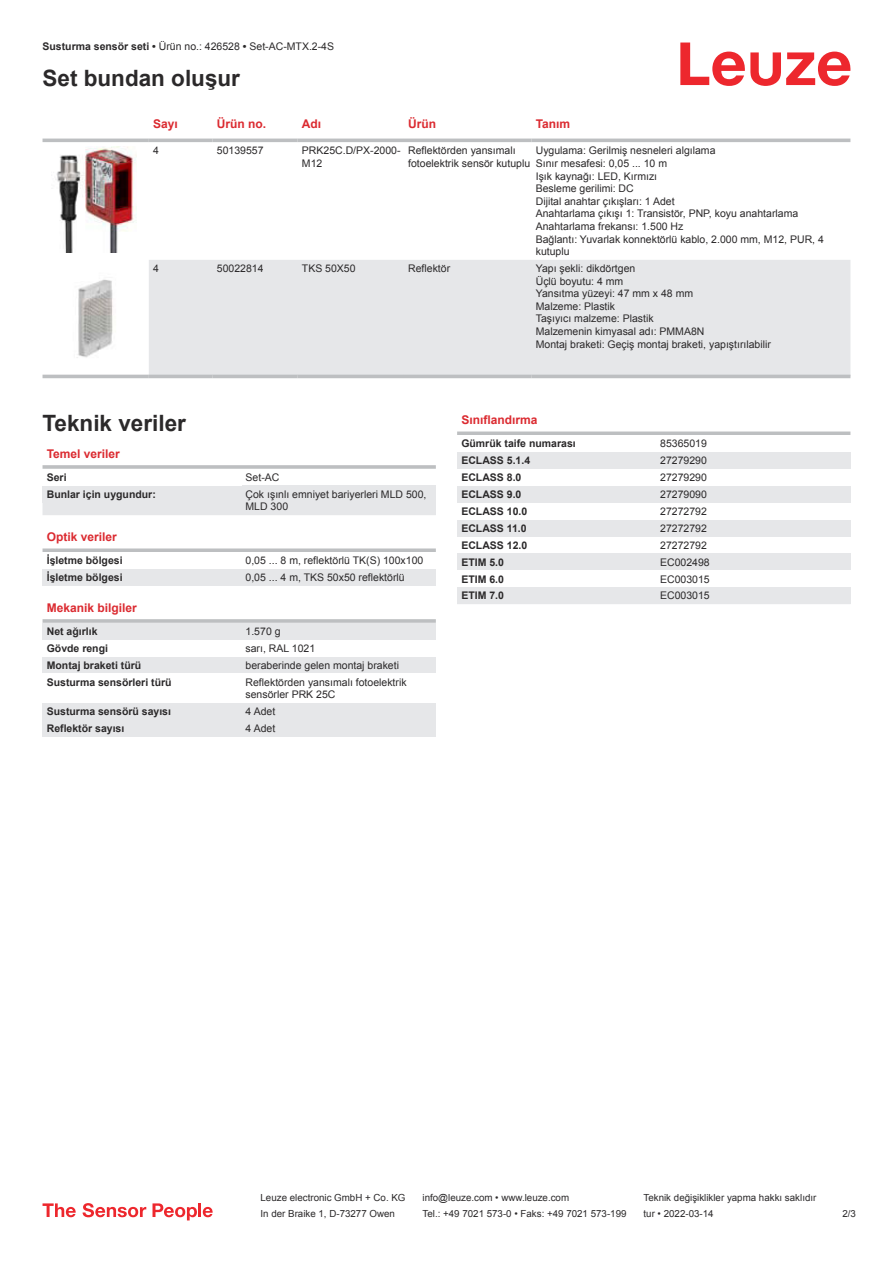
<style>
.page{position:relative;width:893px;height:1263px;background:#fff}
.page>*{position:absolute;margin:0;border:0;box-sizing:border-box;transform-origin:0 0}
.t1{font:700 22.5px "Arial";color:#2b292a}
.t2{font:700 12px "Arial";color:#db2a30}
.t3{font:10.5px/12.6px "Arial";color:#2b292a}
.t4{font:700 10.5px "Arial";color:#2b292a}
.t5{font:9.75px "Arial";color:#2b292a}
.s1{font-weight:700}
</style>
<div class="page">
<svg style="left:680px;top:43px;width:170px;height:43px"></svg>
<svg style="left:43px;top:138px;width:807px;height:237px"></svg>
<div style="left:149px;top:260px;width:701px;height:115px;background:#e6e7e9"></div>
<hr style="left:43px;top:139px;width:106px;height:3px;background:#bdbfc1">
<hr style="left:149px;top:139px;width:64px;height:3px;background:#bdbfc1">
<hr style="left:213px;top:139px;width:85px;height:3px;background:#bdbfc1">
<hr style="left:298px;top:139px;width:106px;height:3px;background:#bdbfc1">
<hr style="left:404px;top:139px;width:128px;height:3px;background:#bdbfc1">
<hr style="left:532px;top:139px;width:318px;height:3px;background:#bdbfc1">
<hr style="left:43px;top:375px;width:106px;height:3px;background:#bdbfc1">
<hr style="left:149px;top:375px;width:64px;height:3px;background:#bdbfc1">
<hr style="left:213px;top:375px;width:85px;height:3px;background:#bdbfc1">
<hr style="left:298px;top:375px;width:106px;height:3px;background:#bdbfc1">
<hr style="left:404px;top:375px;width:128px;height:3px;background:#bdbfc1">
<hr style="left:532px;top:375px;width:318px;height:3px;background:#bdbfc1">
<img style="left:52px;top:146px;width:88px;height:107px">
<img style="left:65px;top:264px;width:61px;height:106px">
<div style="left:43px;top:503px;width:199px;height:12px;background:#e6e7e9"></div>
<hr style="left:43px;top:465px;width:393px;height:4px;background:#c7c8ca">
<div style="left:43px;top:486px;width:199px;height:17px;background:#e6e7e9"></div>
<div style="left:242px;top:486px;width:194px;height:29px;background:#e6e7e9"></div>
<svg style="left:43px;top:548px;width:393px;height:4px;background:#c5c6c8"></svg>
<div style="left:43px;top:569px;width:199px;height:17px;background:#e6e7e9"></div>
<div style="left:242px;top:569px;width:194px;height:17px;background:#e6e7e9"></div>
<hr style="left:43px;top:619px;width:393px;height:4px;background:#c7c9ca">
<div style="left:43px;top:623px;width:199px;height:17px;background:#e6e7e9"></div>
<div style="left:242px;top:623px;width:194px;height:17px;background:#e6e7e9"></div>
<div style="left:43px;top:657px;width:199px;height:16px;background:#e6e7e9"></div>
<div style="left:242px;top:657px;width:194px;height:16px;background:#e6e7e9"></div>
<div style="left:43px;top:703px;width:199px;height:17px;background:#e6e7e9"></div>
<div style="left:242px;top:703px;width:194px;height:17px;background:#e6e7e9"></div>
<div style="left:43px;top:720px;width:199px;height:17px;background:#e6e7e9"></div>
<div style="left:242px;top:720px;width:194px;height:17px;background:#e6e7e9"></div>
<svg style="left:457px;top:431px;width:393px;height:4px;background:#c5c7c9"></svg>
<div style="left:457px;top:452px;width:200px;height:17px;background:#e6e7e9"></div>
<div style="left:657px;top:452px;width:193px;height:17px;background:#e6e7e9"></div>
<div style="left:457px;top:486px;width:200px;height:17px;background:#e6e7e9"></div>
<div style="left:657px;top:486px;width:193px;height:17px;background:#e6e7e9"></div>
<div style="left:457px;top:520px;width:200px;height:16px;background:#e6e7e9"></div>
<div style="left:657px;top:520px;width:193px;height:16px;background:#e6e7e9"></div>
<div style="left:457px;top:553px;width:200px;height:17px;background:#e6e7e9"></div>
<div style="left:657px;top:553px;width:193px;height:17px;background:#e6e7e9"></div>
<div style="left:457px;top:587px;width:200px;height:17px;background:#e6e7e9"></div>
<div style="left:657px;top:587px;width:193px;height:17px;background:#e6e7e9"></div>
<svg style="left:43px;top:1203px;width:33px;height:14px"></svg>
<svg style="left:83px;top:1203px;width:63px;height:14px"></svg>
<svg style="left:153px;top:1203px;width:44px;height:17px"></svg>
<hr style="left:198px;top:1203px;width:3px;height:14px;background:#ed272d">
<svg style="left:203px;top:1207px;width:10px;height:10px"></svg>
<p class="t3" style="left:43px;top:40px;width:293px"><span class="s1">Susturma sensör seti •</span> Ürün no.: 426528 <span class="s1">•</span> Set-AC-MTX.2-4S</p>
<h1 class="t1" style="left:43px;top:63px;width:199px">Set bundan oluşur</h1>
<p class="t2" style="left:153px;top:115px;width:26px">Sayı</p>
<p class="t2" style="left:217px;top:119px;width:51px">Ürün no.</p>
<p class="t2" style="left:302px;top:115px;width:21px">Adı</p>
<p class="t2" style="left:408px;top:119px;width:29px">Ürün</p>
<p class="t2" style="left:536px;top:115px;width:36px">Tanım</p>
<p class="t3" style="left:153px;top:144px;width:7px">4</p>
<p class="t3" style="left:217px;top:144px;width:48px">50139557</p>
<p class="t3" style="left:302px;top:144px;width:100px">PRK25C.D/PX-2000-<br>M12</p>
<p class="t3" style="left:408px;top:144px;width:123px">Reflektörden yansımalı fotoelektrik sensör kutuplu</p>
<p class="t3" style="left:536px;top:144px;width:290px">Uygulama: Gerilmiş nesneleri algılama<br>Sınır mesafesi: 0,05 ... 10 m<br>Işık kaynağı: LED, Kırmızı<br>Besleme gerilimi: DC<br>Dijital anahtar çıkışları: 1 Adet<br>Anahtarlama çıkışı 1: Transistör, PNP, koyu anahtarlama Anahtarlama frekansı: 1.500 Hz<br>Bağlantı: Yuvarlak konnektörlü kablo, 2.000 mm, M12, PUR, 4 kutuplu</p>
<p class="t3" style="left:153px;top:262px;width:7px">4</p>
<p class="t3" style="left:217px;top:262px;width:48px">50022814</p>
<p class="t3" style="left:302px;top:262px;width:55px">TKS 50X50</p>
<p class="t3" style="left:408px;top:262px;width:44px">Reflektör</p>
<p class="t3" style="left:536px;top:262px;width:237px">Yapı şekli: dikdörtgen<br>Üçlü boyutu: 4 mm<br>Yansıtma yüzeyi: 47 mm x 48 mm<br>Malzeme: Plastik<br>Taşıyıcı malzeme: Plastik<br>Malzemenin kimyasal adı: PMMA8N<br>Montaj braketi: Geçiş montaj braketi, yapıştırılabilir</p>
<h1 class="t1" style="left:43px;top:415px;width:145px">Teknik veriler</h1>
<p class="t2" style="left:47px;top:449px;width:75px">Temel veriler</p>
<p class="t4" style="left:47px;top:473px;width:21px">Seri</p>
<p class="t3" style="left:246px;top:471px;width:35px">Set-AC</p>
<p class="t4" style="left:47px;top:487px;width:111px">Bunlar için uygundur:</p>
<p class="t3" style="left:246px;top:488px;width:182px">Çok ışınlı emniyet bariyerleri MLD 500,<br>MLD 300</p>
<p class="t2" style="left:47px;top:532px;width:72px">Optik veriler</p>
<p class="t4" style="left:47px;top:553px;width:77px">İşletme bölgesi</p>
<p class="t3" style="left:246px;top:554px;width:179px">0,05 ... 8 m, reflektörlü TK(S) 100x100</p>
<p class="t4" style="left:47px;top:570px;width:77px">İşletme bölgesi</p>
<p class="t3" style="left:246px;top:571px;width:161px">0,05 ... 4 m, TKS 50x50 reflektörlü</p>
<p class="t2" style="left:47px;top:599px;width:92px">Mekanik bilgiler</p>
<p class="t4" style="left:47px;top:624px;width:52px">Net ağırlık</p>
<p class="t3" style="left:246px;top:625px;width:37px">1.570 g</p>
<p class="t4" style="left:47px;top:641px;width:63px">Gövde rengi</p>
<p class="t3" style="left:246px;top:642px;width:71px">sarı, RAL 1021</p>
<p class="t4" style="left:47px;top:661px;width:96px">Montaj braketi türü</p>
<p class="t3" style="left:246px;top:659px;width:155px">beraberinde gelen montaj braketi</p>
<p class="t4" style="left:47px;top:678px;width:126px">Susturma sensörleri türü</p>
<p class="t3" style="left:246px;top:676px;width:163px">Reflektörden yansımalı fotoelektrik sensörler PRK 25C</p>
<p class="t4" style="left:47px;top:704px;width:126px">Susturma sensörü sayısı</p>
<p class="t3" style="left:246px;top:705px;width:31px">4 Adet</p>
<p class="t4" style="left:47px;top:721px;width:79px">Reflektör sayısı</p>
<p class="t3" style="left:246px;top:722px;width:31px">4 Adet</p>
<p class="t2" style="left:461px;top:411px;width:78px">Sınıflandırma</p>
<p class="t4" style="left:461px;top:436px;width:116px">Gümrük taife numarası</p>
<p class="t3" style="left:660px;top:437px;width:48px">85365019</p>
<p class="t4" style="left:461px;top:457px;width:70px">ECLASS 5.1.4</p>
<p class="t3" style="left:660px;top:454px;width:48px">27279290</p>
<p class="t4" style="left:461px;top:473px;width:62px">ECLASS 8.0</p>
<p class="t3" style="left:660px;top:471px;width:48px">27279290</p>
<p class="t4" style="left:461px;top:490px;width:62px">ECLASS 9.0</p>
<p class="t3" style="left:660px;top:488px;width:48px">27279090</p>
<p class="t4" style="left:461px;top:507px;width:67px">ECLASS 10.0</p>
<p class="t3" style="left:660px;top:505px;width:48px">27272792</p>
<p class="t4" style="left:461px;top:524px;width:67px">ECLASS 11.0</p>
<p class="t3" style="left:660px;top:522px;width:48px">27272792</p>
<p class="t4" style="left:461px;top:541px;width:67px">ECLASS 12.0</p>
<p class="t3" style="left:660px;top:539px;width:48px">27272792</p>
<p class="t4" style="left:461px;top:558px;width:44px">ETIM 5.0</p>
<p class="t3" style="left:660px;top:556px;width:51px">EC002498</p>
<p class="t4" style="left:461px;top:575px;width:44px">ETIM 6.0</p>
<p class="t3" style="left:660px;top:572px;width:51px">EC003015</p>
<p class="t4" style="left:461px;top:592px;width:44px">ETIM 7.0</p>
<p class="t3" style="left:660px;top:589px;width:51px">EC003015</p>
<p class="t5" style="left:261px;top:1191px;width:146px">Leuze electronic GmbH + Co. KG</p>
<p class="t5" style="left:423px;top:1191px;width:148px">info@leuze.com • www.leuze.com</p>
<p class="t5" style="left:644px;top:1191px;width:174px">Teknik değişiklikler yapma hakkı saklıdır</p>
<p class="t5" style="left:261px;top:1207px;width:136px">In der Braike 1, D-73277 Owen</p>
<p class="t5" style="left:423px;top:1207px;width:205px">Tel.: +49 7021 573-0 • Faks: +49 7021 573-199</p>
<p class="t5" style="left:644px;top:1207px;width:72px">tur • 2022-03-14</p>
<p class="t5" style="left:842px;top:1208px;width:15px">2 /3</p>
</div>
